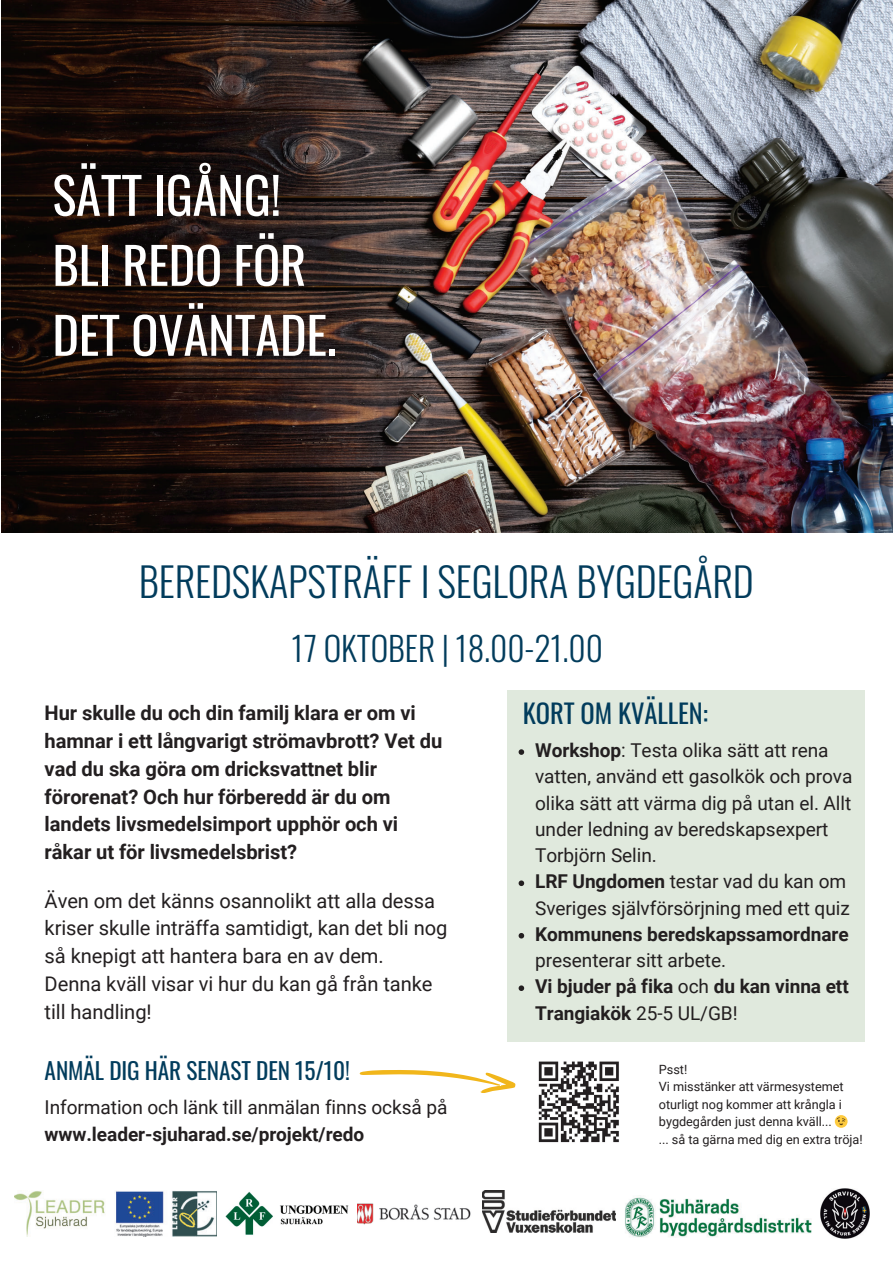
<style>
.page{position:relative;width:893px;height:1263px;background:#fff}
.page>*{position:absolute;margin:0;border:0;box-sizing:border-box;transform-origin:0 0}
.t1{font:50.55px/69.9px "Oswald";letter-spacing:-.005em;color:#fff}
.t2{font:300 40.35px "Oswald";letter-spacing:-.005em;color:#023c5c}
.t3{font:300 33.45px "Oswald";letter-spacing:-.005em;color:#023c5c}
.t4{font:26.55px "Oswald";letter-spacing:-.005em;color:#023c5c}
.t5{font:23.25px "Oswald";letter-spacing:-.005em;color:#023c5c}
.t6{font:700 20.1px/27.9px "Roboto";letter-spacing:-.005em;color:#231f20}
.t7{font:20.1px/27.9px "Roboto";letter-spacing:-.005em;color:#231f20}
.t8{font:19.05px/26.2px "Roboto";letter-spacing:-.005em;color:#231f20}
.t9{font:700 19.05px/26.2px "Roboto";letter-spacing:-.005em;color:#231f20}
.t10{font:12.75px/17.5px "Roboto";letter-spacing:-.005em;color:#231f20}
.s1{font-weight:700}
.s2{font-weight:400}
</style>
<div class="page">
<img style="left:14px;top:1191px;width:202px;height:45px">
<img style="left:625px;top:1197px;width:187px;height:40px">
<img style="left:820px;top:1189px;width:49px;height:49px">
<img style="left:482px;top:1191px;width:134px;height:41px">
<img style="left:1px;top:0;width:892px;height:532px">
<img style="left:225px;top:1191px;width:124px;height:44px">
<svg style="left:359px;top:1070px;width:157px;height:23px"></svg>
<div style="left:508px;top:690px;width:357px;height:352px;background:#e0e9dd"></div>
<img style="left:357px;top:1203px;width:114px;height:22px">
<svg style="left:519px;top:749px;width:5px;height:6px"></svg>
<svg style="left:519px;top:880px;width:5px;height:6px"></svg>
<svg style="left:519px;top:933px;width:5px;height:6px"></svg>
<svg style="left:519px;top:985px;width:5px;height:6px"></svg>
<svg style="left:835px;top:1115px;width:12px;height:13px"></svg>
<img style="left:538px;top:1061px;width:81px;height:82px">
<h1 class="t1" style="left:52px;top:158px;width:285px">SÄTT IGÅNG!<br>BLI REDO FÖR<br>DET OVÄNTADE.</h1>
<h2 class="t2" style="left:139px;top:550px;width:616px">BEREDSKAPSTRÄFF I SEGLORA BYGDEGÅRD</h2>
<h3 class="t3" style="left:292px;top:622px;width:313px">17 OKTOBER | 18.00-21.00</h3>
<p class="t6" style="left:45px;top:699px;width:399px">Hur skulle du och din familj klara er om vi hamnar i ett långvarigt strömavbrott? Vet du vad du ska göra om dricksvattnet blir förorenat? Och hur förberedd är du om landets livsmedelsimport upphör och vi råkar ut för livsmedelsbrist?</p>
<h3 class="t4" style="left:523px;top:692px;width:186px">KORT OM KVÄLLEN:</h3>
<p class="t8" style="left:535px;top:738px;width:319px"><span class="s1">Workshop</span>: Testa olika sätt att rena vatten, använd ett gasolkök och prova olika sätt att värma dig på utan el. Allt under ledning av beredskapsexpert Torbjörn Selin.<br><span class="s1">LRF Ungdomen</span> testar vad du kan om Sveriges självförsörjning med ett quiz</p>
<p class="t9" style="left:535px;top:921px;width:315px">Kommunens beredskapssamordnare</p>
<p class="t9" style="left:535px;top:948px;width:315px"><span class="s2">presenterar sitt arbete.<br></span>Vi bjuder på fika <span class="s2">och</span> du kan vinna ett<br>Trangiakök <span class="s2">25-5 UL/GB!</span></p>
<p class="t7" style="left:45px;top:887px;width:404px">Även om det känns osannolikt att alla dessa kriser skulle inträffa samtidigt, kan det bli nog så knepigt att hantera bara en av dem.<br>Denna kväll visar vi hur du kan gå från tanke till handling!</p>
<p class="t5" style="left:45px;top:1053px;width:307px">ANMÄL DIG HÄR SENAST DEN 15/10!</p>
<p class="t10" style="left:659px;top:1061px;width:205px">Psst!<br>Vi misstänker att värmesystemet oturligt nog kommer att krångla i bygdegården just denna kväll...<br>... så ta gärna med dig en extra tröja!</p>
<p class="t8" style="left:45px;top:1095px;width:404px">Information och länk till anmälan finns också på</p>
<p class="t9" style="left:45px;top:1121px;width:321px">www.leader-sjuharad.se/projekt/redo</p>
</div>
